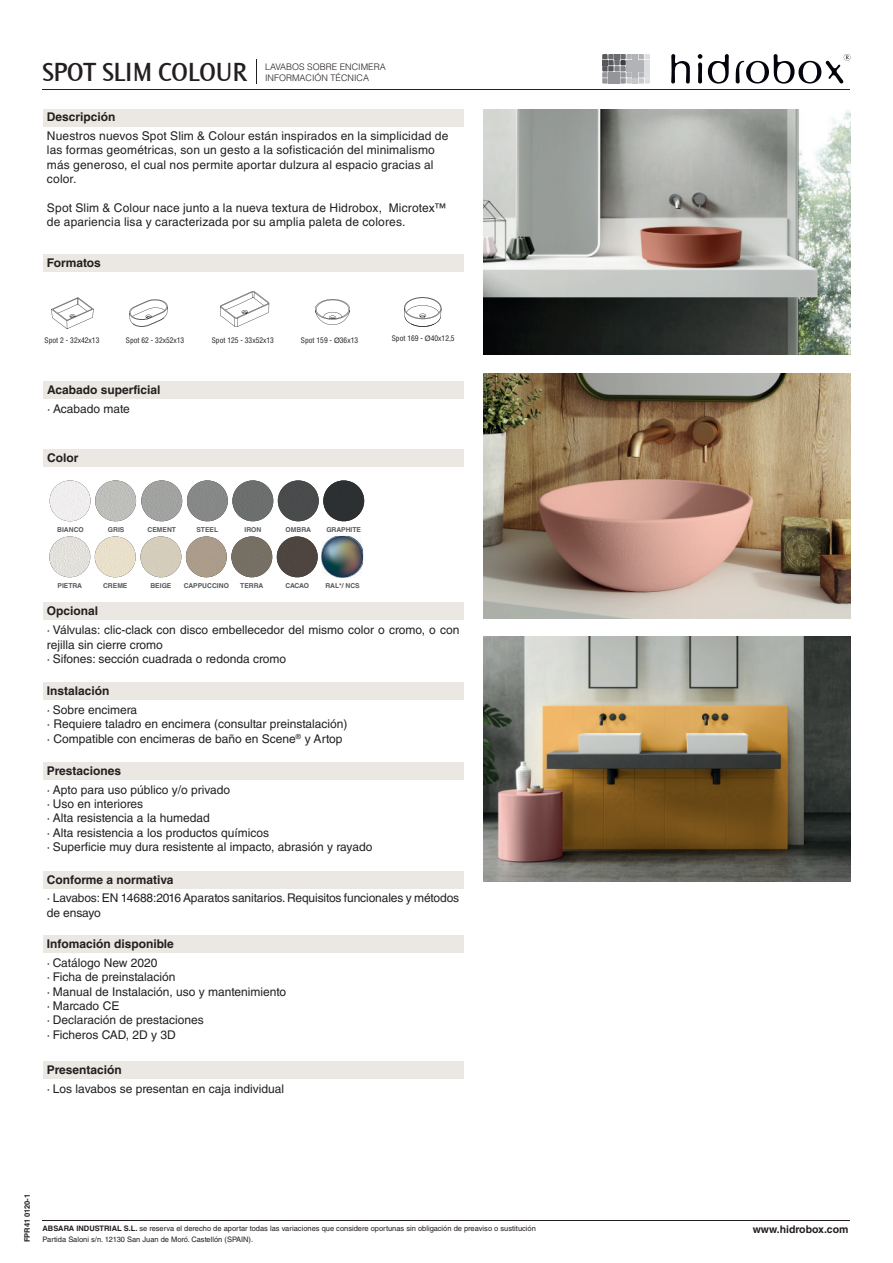
<style>
.page{position:relative;width:893px;height:1263px;background:#fff}
.page>*{position:absolute;margin:0;border:0;box-sizing:border-box;transform-origin:0 0}
.t1{font:700 27px "Absara";color:#231f20}
.t2{font:12px/14.4px "Helvetica LT Std";color:#231f20}
.t3{font:700 12px "Helvetica LT Std";color:#231f20}
.t4{font:700 10.5px "Helvetica LT Std";color:#231f20}
.t5{font:300 9px/10.8px "Helvetica LT Std";color:#231f20}
.t6{font:7.5px/10.8px "Helvetica LT Std";color:#231f20}
.t7{font:condensed 7.5px "Helvetica LT Std";color:#231f20}
.t8{font:700 7.5px "Helvetica LT Std";color:#231f20}
.t9{font:700 6.75px "Helvetica LT Std";color:#57585a}
.s1{font-stretch:normal}
.s2{font-weight:700}
</style>
<div class="page">
<div style="left:43px;top:109px;width:420px;height:17px;background:#ebe7e2"></div>
<div style="left:43px;top:603px;width:420px;height:17px;background:#ebe7e2"></div>
<div style="left:43px;top:683px;width:420px;height:17px;background:#ebe7e2"></div>
<div style="left:43px;top:762px;width:420px;height:17px;background:#ebe7e2"></div>
<div style="left:43px;top:871px;width:420px;height:17px;background:#ebe7e2"></div>
<div style="left:43px;top:935px;width:420px;height:17px;background:#ebe7e2"></div>
<div style="left:43px;top:1062px;width:420px;height:17px;background:#ebe7e2"></div>
<svg style="left:671px;top:54px;width:19px;height:30px"></svg>
<svg style="left:698px;top:54px;width:4px;height:30px"></svg>
<svg style="left:708px;top:54px;width:21px;height:30px"></svg>
<svg style="left:736px;top:54px;width:114px;height:30px"></svg>
<svg style="left:602px;top:54px;width:48px;height:30px"></svg>
<hr style="left:43px;top:89px;width:807px;height:1px;background:#231f20">
<hr style="left:43px;top:1220px;width:807px;height:1px;background:#231f20">
<svg style="left:256px;top:59px;width:1px;height:25px"></svg>
<div style="left:43px;top:254px;width:420px;height:17px;background:#ebe7e2"></div>
<svg style="left:51px;top:297px;width:43px;height:32px"></svg>
<svg style="left:129px;top:299px;width:39px;height:28px"></svg>
<svg style="left:220px;top:291px;width:49px;height:36px"></svg>
<svg style="left:315px;top:299px;width:35px;height:26px"></svg>
<svg style="left:404px;top:297px;width:37px;height:30px"></svg>
<div style="left:43px;top:382px;width:421px;height:17px;background:#ebe7e2"></div>
<div style="left:43px;top:449px;width:421px;height:17px;background:#ebe7e2"></div>
<img style="left:483px;top:109px;width:367px;height:245px">
<img style="left:483px;top:373px;width:367px;height:245px">
<img style="left:483px;top:636px;width:367px;height:245px">
<img style="left:321px;top:536px;width:42px;height:42px">
<img style="left:321px;top:536px;width:42px;height:42px;border-radius:21px">
<img style="left:50px;top:480px;width:41px;height:41px;border-radius:20px">
<img style="left:95px;top:480px;width:41px;height:41px;border-radius:20px">
<img style="left:141px;top:480px;width:41px;height:41px;border-radius:20px">
<img style="left:95px;top:536px;width:41px;height:41px;border-radius:20px">
<img style="left:187px;top:480px;width:41px;height:41px;border-radius:20px">
<img style="left:140px;top:536px;width:41px;height:41px;border-radius:20px">
<img style="left:232px;top:480px;width:41px;height:41px;border-radius:20px">
<img style="left:186px;top:536px;width:41px;height:41px;border-radius:20px">
<img style="left:278px;top:480px;width:41px;height:41px;border-radius:20px">
<img style="left:231px;top:536px;width:41px;height:41px;border-radius:20px">
<img style="left:323px;top:480px;width:41px;height:41px;border-radius:20px">
<img style="left:277px;top:536px;width:41px;height:41px">
<img style="left:49px;top:536px;width:41px;height:41px;border-radius:20px">
<h1 class="t1" style="left:43px;top:57px;width:205px">SPOT SLIM COLOUR</h1>
<p class="t5" style="left:265px;top:61px;width:122px">LAVABOS SOBRE ENCIMERA<br>INFORMACIÓN TÉCNICA</p>
<p class="t3" style="left:47px;top:110px;width:70px">Descripción</p>
<p class="t2" style="left:47px;top:128px;width:403px">Nuestros nuevos Spot Slim &amp; Colour están inspirados en la simplicidad de las formas geométricas, son un gesto a la sofisticación del minimalismo más generoso, el cual nos permite aportar dulzura al espacio gracias al color.</p>
<p class="t2" style="left:47px;top:200px;width:401px">Spot Slim &amp; Colour nace junto a la nueva textura de Hidrobox, Microtex™ de apariencia lisa y caracterizada por su amplia paleta de colores.</p>
<p class="t3" style="left:47px;top:255px;width:55px">Formatos</p>
<p class="t7" style="left:45px;top:335px;width:56px">Spot 2 - 32x42x13</p>
<p class="t7" style="left:126px;top:335px;width:60px">Spot 62 - 32x52x13</p>
<p class="t7" style="left:212px;top:335px;width:64px">Spot 125 - 33x52x13</p>
<p class="t7" style="left:301px;top:335px;width:59px">Spot 159 - <span class="s1">Ø</span>36x13</p>
<p class="t7" style="left:392px;top:334px;width:64px">Spot 169 - <span class="s1">Ø</span>40x12,5</p>
<p class="t3" style="left:47px;top:382px;width:115px">Acabado superficial</p>
<p class="t2" style="left:47px;top:401px;width:84px">· Acabado mate</p>
<p class="t3" style="left:47px;top:450px;width:33px">Color</p>
<p class="t9" style="left:57px;top:525px;width:28px">BIANCO</p>
<p class="t9" style="left:108px;top:525px;width:18px">GRIS</p>
<p class="t9" style="left:147px;top:525px;width:30px">CEMENT</p>
<p class="t9" style="left:197px;top:525px;width:23px">STEEL</p>
<p class="t9" style="left:244px;top:525px;width:18px">IRON</p>
<p class="t9" style="left:286px;top:525px;width:27px">OMBRA</p>
<p class="t9" style="left:326px;top:525px;width:36px">GRAPHITE</p>
<p class="t9" style="left:58px;top:581px;width:26px">PIETRA</p>
<p class="t9" style="left:285px;top:581px;width:25px">CACAO</p>
<p class="t9" style="left:325px;top:581px;width:36px">RAL*/ NCS</p>
<p class="t9" style="left:103px;top:581px;width:26px">CREME</p>
<p class="t9" style="left:150px;top:581px;width:23px">BEIGE</p>
<p class="t9" style="left:184px;top:581px;width:47px">CAPPUCCINO</p>
<p class="t9" style="left:240px;top:581px;width:25px">TERRA</p>
<p class="t3" style="left:47px;top:604px;width:53px">Opcional</p>
<p class="t2" style="left:47px;top:623px;width:414px">· Válvulas: clic-clack con disco embellecedor del mismo color o cromo, o con rejilla sin cierre cromo<br>· Sifones: sección cuadrada o redonda cromo</p>
<p class="t3" style="left:47px;top:684px;width:64px">Instalación</p>
<p class="t2" style="left:47px;top:703px;width:302px">· Sobre encimera<br>· Requiere taladro en encimera (consultar preinstalación) · Compatible con encimeras de baño en Scene<sup>®</sup> y Artop</p>
<p class="t3" style="left:47px;top:763px;width:76px">Prestaciones</p>
<p class="t2" style="left:47px;top:782px;width:327px">· Apto para uso público y/o privado<br>· Uso en interiores<br>· Alta resistencia a la humedad<br>· Alta resistencia a los productos químicos<br>· Superficie muy dura resistente al impacto, abrasión y rayado</p>
<p class="t3" style="left:47px;top:872px;width:128px">Conforme a normativa</p>
<p class="t2" style="left:47px;top:891px;width:414px">· Lavabos: EN 14688:2016 Aparatos sanitarios. Requisitos funcionales y métodos de ensayo</p>
<p class="t3" style="left:47px;top:937px;width:128px">Infomación disponible</p>
<p class="t2" style="left:47px;top:955px;width:241px">· Catálogo New 2020<br>· Ficha de preinstalación<br>· Manual de Instalación, uso y mantenimiento · Marcado CE<br>· Declaración de prestaciones<br>· Ficheros CAD, 2D y 3D</p>
<p class="t3" style="left:47px;top:1063px;width:76px">Presentación</p>
<p class="t2" style="left:47px;top:1082px;width:239px">· Los lavabos se presentan en caja individual</p>
<p class="t8" style="left:23px;top:1242px;width:50px;rotate:-90deg">FPR41 0120-1</p>
<p class="t6" style="left:43px;top:1223px;width:495px"><span class="s2">ABSARA INDUSTRIAL S.L.</span> se reserva el derecho de aportar todas las variaciones que considere oportunas sin obligación de preaviso o sustitución<br>Partida Saloni s/n. 12130 San Juan de Moró. Castellón (SPAIN).</p>
<p class="t4" style="left:753px;top:1223px;width:97px">www.hidrobox.com</p>
</div>
